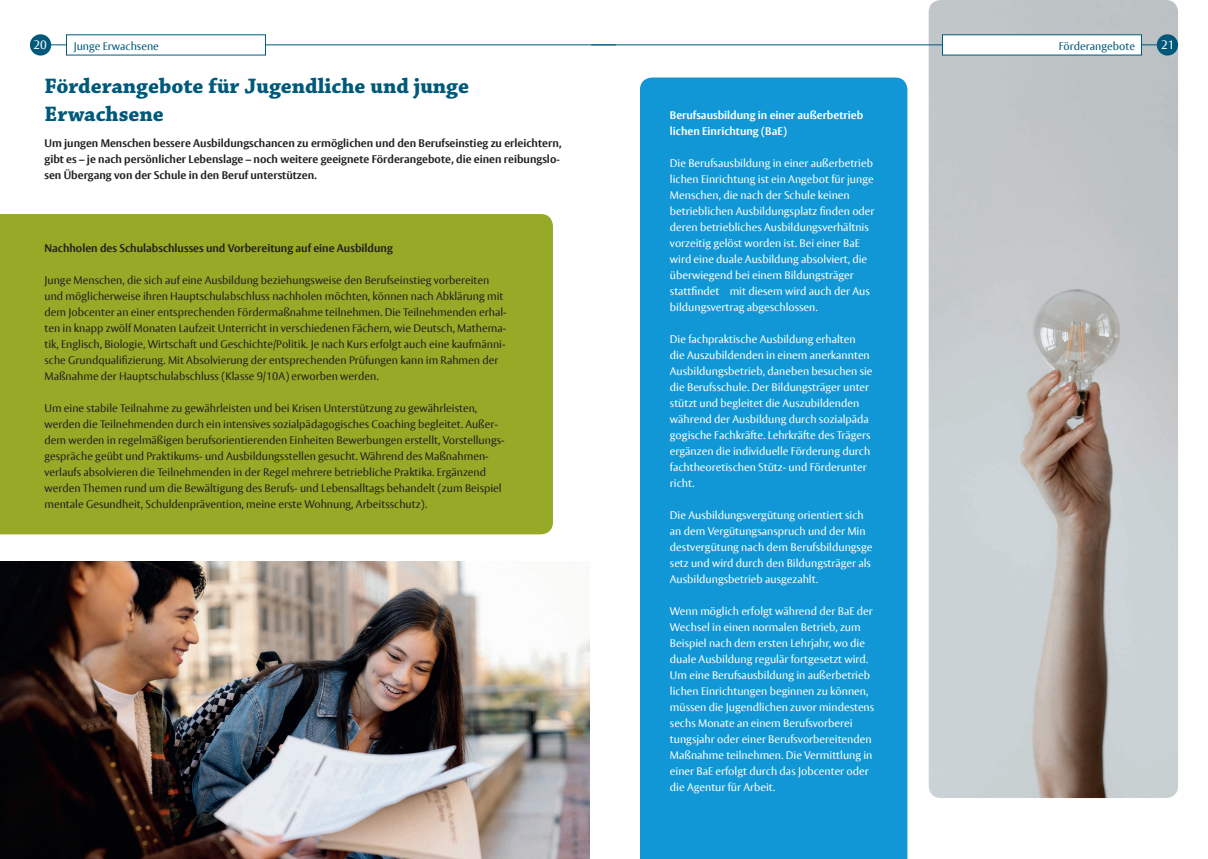
<style>
.page{position:relative;width:1208px;height:859px;background:#fff}
.page>*{position:absolute;margin:0;border:0;box-sizing:border-box;transform-origin:0 0}
.t1{font:700 22px/28px "Chaparral Pro";color:#00597a}
.t2{font:12px "Vesta Pro";color:#fff}
.t3{font:11px/16px "Vesta Pro";color:#fff}
.t4{font:11px/16px "Vesta Pro";color:#231f20}
.t5{font:700 11px/16px "Vesta Pro";color:#231f20}
.t6{font:700 11px/16px "Vesta Pro";color:#fff}
.t7{font:11px "Vesta Pro";color:#00597a}
</style>
<div class="page">
<div style="left:30px;top:34px;width:21px;height:22px;background:#00597a;border-radius:50%"></div>
<img style="left:928px;top:0;width:250px;height:798px">
<div style="left:1156px;top:34px;width:22px;height:22px;background:#00597a;border-radius:50%"></div>
<hr style="left:46px;top:44px;width:570px;height:1px;background:#00597a">
<div style="left:66px;top:34px;width:200px;height:22px;background:#fff"></div>
<hr style="left:591px;top:44px;width:571px;height:1px;background:#00597a">
<div style="left:942px;top:34px;width:200px;height:22px;background:#fff"></div>
<img style="left:0;top:561px;width:590px;height:298px">
<div style="left:640px;top:78px;width:267px;height:781px;background:#1197d6"></div>
<div style="left:0;top:214px;width:553px;height:320px;background:#97aa28"></div>
<p class="t2" style="left:33px;top:37px;width:15px">20</p>
<p class="t7" style="left:74px;top:39px;width:87px">Junge Erwachsene</p>
<p class="t7" style="left:1058px;top:39px;width:78px">Förderangebote</p>
<p class="t2" style="left:1161px;top:37px;width:15px">21</p>
<h1 class="t1" style="left:45px;top:73px;width:426px">Förderangebote für Jugendliche und junge<br>Erwachsene</h1>
<p class="t5" style="left:45px;top:135px;width:518px">Um jungen Menschen bessere Ausbildungschancen zu ermöglichen und den Berufseinstieg zu erleichtern, gibt es – je nach persönlicher Lebenslage – noch weitere geeignete Förderangebote, die einen reibungslo&shy;sen Übergang von der Schule in den Beruf unterstützen.</p>
<p class="t5" style="left:45px;top:240px;width:350px">Nachholen des Schulabschlusses und Vorbereitung auf eine Ausbildung</p>
<p class="t4" style="left:44px;top:272px;width:464px">Junge Menschen, die sich auf eine Ausbildung beziehungsweise den Berufseinstieg vorbereiten und möglicherweise ihren Hauptschulabschluss nachholen möchten, können nach Abklärung mit dem Jobcenter an einer entsprechenden Fördermaßnahme teilnehmen. Die Teilnehmenden erhal&shy;ten in knapp zwölf Monaten Laufzeit Unterricht in verschiedenen Fächern, wie Deutsch, Mathema&shy;tik, Englisch, Biologie, Wirtschaft und Geschichte/Politik. Je nach Kurs erfolgt auch eine kaufmänni&shy;sche Grundqualifizierung. Mit Absolvierung der entsprechenden Prüfungen kann im Rahmen der Maßnahme der Hauptschulabschluss (Klasse 9/10A) erworben werden.</p>
<p class="t4" style="left:44px;top:400px;width:462px">Um eine stabile Teilnahme zu gewährleisten und bei Krisen Unterstützung zu gewährleisten, werden die Teilnehmenden durch ein intensives sozialpädagogisches Coaching begleitet. Außer&shy;dem werden in regelmäßigen berufsorientierenden Einheiten Bewerbungen erstellt, Vorstellungs&shy;gespräche geübt und Praktikums- und Ausbildungsstellen gesucht. Während des Maßnahmen&shy;verlaufs absolvieren die Teilnehmenden in der Regel mehrere betriebliche Praktika. Ergänzend werden Themen rund um die Bewältigung des Berufs- und Lebensalltags behandelt (zum Beispiel mentale Gesundheit, Schuldenprävention, meine erste Wohnung, Arbeitsschutz).</p>
<p class="t6" style="left:670px;top:107px;width:195px">Berufsausbildung in einer außerbetrieb lichen Einrichtung (BaE)</p>
<p class="t3" style="left:670px;top:155px;width:206px">Die Berufsausbildung in einer außerbetrieb lichen Einrichtung ist ein Angebot für junge Menschen, die nach der Schule keinen betrieblichen Ausbildungsplatz finden oder deren betriebliches Ausbildungsverhältnis vorzeitig gelöst worden ist. Bei einer BaE wird eine duale Ausbildung absolviert, die überwiegend bei einem Bildungsträger stattfindet mit diesem wird auch der Aus bildungsvertrag abgeschlossen.</p>
<p class="t3" style="left:670px;top:331px;width:204px">Die fachpraktische Ausbildung erhalten die Auszubildenden in einem anerkannten Ausbildungsbetrieb, daneben besuchen sie die Berufsschule. Der Bildungsträger unter stützt und begleitet die Auszubildenden während der Ausbildung durch sozialpäda gogische Fachkräfte. Lehrkräfte des Trägers ergänzen die individuelle Förderung durch fachtheoretischen Stütz- und Förderunter richt.</p>
<p class="t3" style="left:670px;top:507px;width:204px">Die Ausbildungsvergütung orientiert sich an dem Vergütungsanspruch und der Min destvergütung nach dem Berufsbildungsge setz und wird durch den Bildungsträger als Ausbildungsbetrieb ausgezahlt.</p>
<p class="t3" style="left:670px;top:603px;width:206px">Wenn möglich erfolgt während der BaE der Wechsel in einen normalen Betrieb, zum Beispiel nach dem ersten Lehrjahr, wo die duale Ausbildung regulär fortgesetzt wird.<br>Um eine Berufsausbildung in außerbetrieb lichen Einrichtungen beginnen zu können, müssen die Jugendlichen zuvor mindestens sechs Monate an einem Berufsvorberei tungsjahr oder einer Berufsvorbereitenden Maßnahme teilnehmen. Die Vermittlung in einer BaE erfolgt durch das Jobcenter oder die Agentur für Arbeit.</p>
</div>
